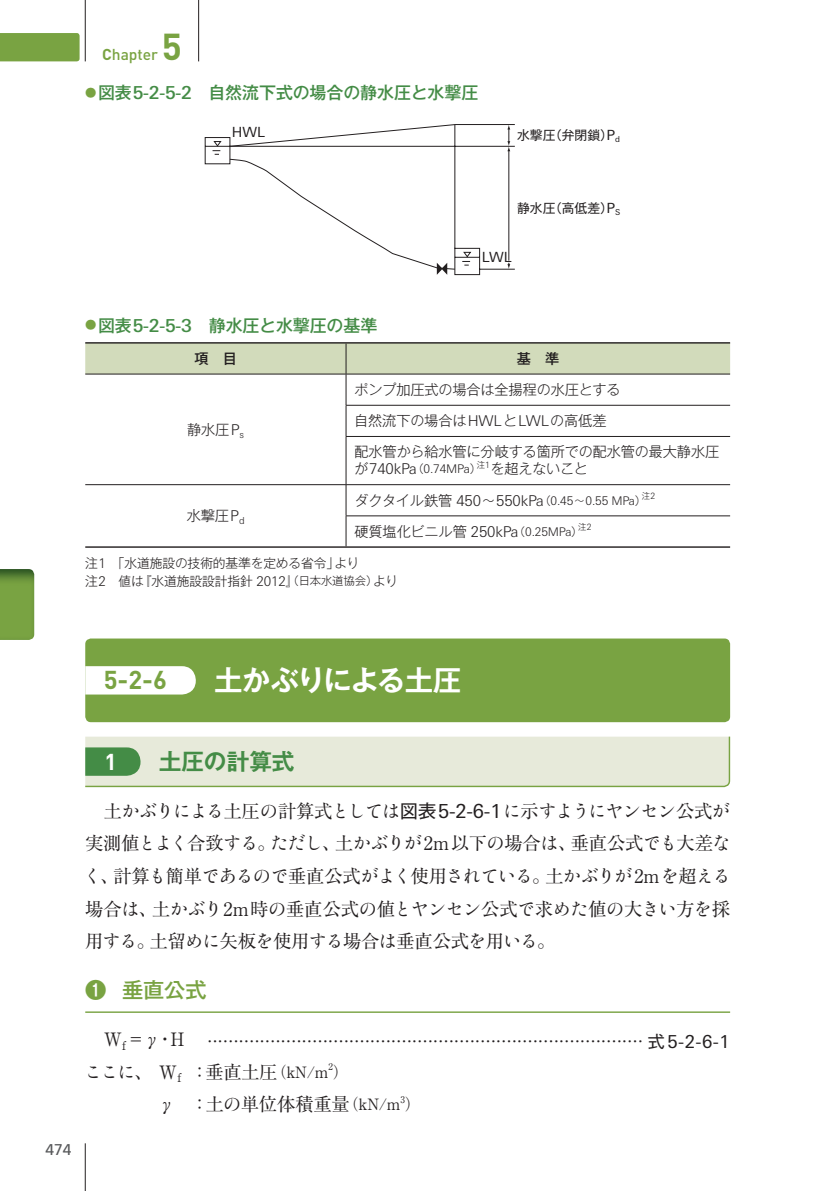
<style>
.page{position:relative;width:840px;height:1191px;background:#fff}
.page>*{position:absolute;margin:0;border:0;box-sizing:border-box;transform-origin:0 0}
.t1{font:700 37px "DIN";color:#79a342}
.t2{font:28.4px "Gothic MB101 Pro De Bold 90 msp RKSJ H";letter-spacing:-.035em;color:#fff}
.t3{font:700 25.6px "DIN";color:#79a342}
.t4{font:22.6px "Gothic MB101 Pro De Bold 90 msp RKSJ H";letter-spacing:-.005em;color:#448c46}
.t5{font:700 22.6px "DIN";color:#fff}
.t6{font:21.2px "Gothic MB101 Pro Medium 90 msp RKSJ H";color:#79a342}
.t7{font:18.4px/32.6px "Ryumin Pr 6 N Reg 90 msp RKSJ H";letter-spacing:-.015em;color:#231f20}
.t8{font:18.4px "Ryumin Std Regular KO 90 msp RKSJ H";letter-spacing:-.07em;color:#231f20}
.t9{font:17px "Gothic MB101 Pro Medium 90 msp RKSJ H";letter-spacing:-.005em;color:#448c46}
.t10{font:500 15.6px "DIN";color:#79a342}
.t11{font:15.6px "Frutiger";color:#58595b}
.t12{font:15.6px "Ryumin Pr 6 N Reg 90 msp RKSJ H";color:#231f20}
.t13{font:14.2px/31.2px "Gothic MB101 Pro Light 90 msp RKSJ H";letter-spacing:-.01em;color:#231f20}
.t14{font:14.2px "Gothic MB101 Pro Medium 90 msp RKSJ H";color:#231f20}
.t15{font:14px "Linotype Univers Basic";color:#231f20}
.t16{font:12.8px/18.4px "Gothic MB101 Pro Light 90 msp RKSJ H";letter-spacing:-.015em;color:#231f20}
.t17{font:12.8px "Gothic MB101 Pr 6 Regular 90 msp RKSJ H";color:#231f20}
.t18{font:300 12px "Linotype Univers Basic";letter-spacing:-.015em;color:#231f20}
.t19{font:9px "Ryumin Pr 6 N Reg 90 msp RKSJ H";color:#231f20}
.t20{font:8.2px "Gothic MB101 Pro Light 90 msp RKSJ H";color:#231f20}
.s1{font-weight:700}
.s2{font-size:11.4px;color:#79a342}
.s3{font-family:"Linotype Univers Basic";font-weight:500;font-size:17.8px}
.s4{font-family:"Linotype Univers Basic";font-size:14px}
.s5{font-family:"Linotype Univers Basic";font-weight:300;font-size:14.8px}
.s6{font-family:"Gothic MB101 Pro Light 90 msp RKSJ H";font-weight:400;font-size:14.2px}
.s7{font-size:14.8px}
.s8{font-family:"Gothic MB101 Pro Light 90 msp RKSJ H";font-weight:400;font-size:11.4px}
.s9{font-family:"Linotype Univers Basic";font-weight:300;font-size:8.6px}
.s10{font-size:11.4px}
.s11{font-family:"Linotype Univers Basic";font-weight:300;font-size:12px}
.s12{font-family:"Linotype Univers Basic";font-weight:300;font-size:13.4px}
.s13{font-family:"Ryumin Pr 6 N Reg 90 msp RKSJ H"}
.s14{font-family:"Gothic MB101 Pro Regular 90 msp RKSJ H"}
.s15{font-family:"Linotype Univers Basic";font-size:19.4px}
.s16{font-family:"Ryumin Std Regular KO 90 msp RKSJ H"}
.s17{font-size:15.6px}
</style>
<div class="page">
<div style="left:0;top:33px;width:80px;height:28px;background:#79a342"></div>
<hr style="left:198px;top:0;width:1px;height:61px;background:#231f20">
<hr style="left:85px;top:0;width:1px;height:61px;background:#231f20">
<hr style="left:85px;top:1143px;width:1px;height:47px;background:#231f20">
<img style="left:0;top:569px;width:34px;height:71px">
<hr style="left:85px;top:1011px;width:645px;height:1px;background:#79a342">
<div style="left:85px;top:638px;width:645px;height:84px;background:#79a342;border-radius:6px"></div>
<svg style="left:85px;top:666px;width:111px;height:28px;background:#fafbf8"></svg>
<svg style="left:85px;top:736px;width:646px;height:51px;background:#dce4cf"></svg>
<svg style="left:85px;top:343px;width:645px;height:31px;background:#cbd4b5"></svg>
<hr style="left:85px;top:342px;width:645px;height:1px;background:#231f20">
<hr style="left:85px;top:546px;width:645px;height:2px;background:#231f20">
<hr style="left:346px;top:343px;width:1px;height:31px;background:#231f20">
<hr style="left:85px;top:374px;width:645px;height:1px;background:#231f20">
<hr style="left:346px;top:374px;width:1px;height:31px;background:#231f20">
<hr style="left:346px;top:405px;width:384px;height:1px;background:#231f20">
<hr style="left:346px;top:405px;width:1px;height:31px;background:#231f20">
<hr style="left:346px;top:436px;width:384px;height:1px;background:#231f20">
<hr style="left:346px;top:437px;width:1px;height:47px;background:#231f20">
<hr style="left:85px;top:484px;width:645px;height:1px;background:#231f20">
<hr style="left:346px;top:485px;width:1px;height:30px;background:#231f20">
<hr style="left:346px;top:515px;width:384px;height:1px;background:#231f20">
<hr style="left:346px;top:516px;width:1px;height:30px;background:#231f20">
<svg style="left:205px;top:137px;width:310px;height:138px"></svg>
<svg style="left:213px;top:141px;width:8px;height:14px"></svg>
<svg style="left:462px;top:251px;width:9px;height:15px"></svg>
<svg style="left:229px;top:159px;width:226px;height:116px"></svg>
<svg style="left:482px;top:249px;width:31px;height:20px"></svg>
<svg style="left:229px;top:124px;width:286px;height:27px"></svg>
<h1 class="t1" style="left:162px;top:26px;width:22px">5</h1>
<p class="t10" style="left:102px;top:45px;width:57px"><span class="s1">C</span>hapter</p>
<p class="t9" style="left:85px;top:86px;width:395px"><span class="s2">●</span>図表<span class="s3">5-2-5-2</span>　自然流下式の場合の静水圧と水撃圧</p>
<p class="t15" style="left:232px;top:124px;width:35px">HWL</p>
<p class="t17" style="left:517px;top:131px;width:104px">水撃圧（弁閉鎖）<span class="s4">P</span><sub>d</sub></p>
<p class="t17" style="left:517px;top:203px;width:105px">静水圧（高低差）<span class="s4">P</span><sub>S</sub></p>
<p class="t15" style="left:482px;top:249px;width:31px">LWL</p>
<p class="t9" style="left:85px;top:319px;width:294px"><span class="s2">●</span>図表<span class="s3">5-2-5-3</span>　静水圧と水撃圧の基準</p>
<p class="t14" style="left:195px;top:353px;width:44px">項　目</p>
<p class="t14" style="left:517px;top:353px;width:44px">基　準</p>
<p class="t13" style="left:187px;top:416px;width:59px">静水圧<span class="s5">P</span><sub>s</sub></p>
<p class="t13" style="left:354px;top:376px;width:366px">ポンプ加圧式の場合は全揚程の水圧とする<br>自然流下の場合は<span class="s5">HWL</span>と<span class="s5">LWL</span>の高低差<br>配水管から給水管に分岐する箇所での配水管の最大静水圧</p>
<p class="t18" style="left:354px;top:462px;width:128px"><span class="s6">が</span><span class="s7">740kPa</span><span class="s8">（</span>0.74MPa<span class="s8">）</span></p>
<p class="t20" style="left:477px;top:461px;width:15px">注<span class="s9">1</span></p>
<p class="t13" style="left:490px;top:455px;width:99px">を超えないこと</p>
<p class="t18" style="left:354px;top:493px;width:293px"><span class="s6">ダクタイル鉄管</span> <span class="s7">450</span><span class="s6">～</span><span class="s7">550kPa</span><span class="s8">（</span>0.45<span class="s8">～</span>0.55 MPa<span class="s8">）</span></p>
<p class="t20" style="left:642px;top:492px;width:15px">注<span class="s9">2</span></p>
<p class="t13" style="left:355px;top:518px;width:230px">硬質塩化ビニル管 <span class="s5">250kPa</span><span class="s10">（</span><span class="s11">0.25MPa</span><span class="s10">）</span></p>
<p class="t20" style="left:578px;top:523px;width:15px">注<span class="s9">2</span></p>
<p class="t16" style="left:85px;top:555px;width:314px">注<span class="s12">1</span> 「水道施設の技術的基準を定める省令」より<br>注<span class="s12">2</span>　値は『水道施設設計指針 <span class="s12">2012</span>』<span class="s10">（日本水道協会）</span>より</p>
<p class="t13" style="left:187px;top:502px;width:60px">水撃圧<span class="s5">P</span><sub>d</sub></p>
<h3 class="t3" style="left:104px;top:665px;width:65px">5-2-6</h3>
<h2 class="t2" style="left:214px;top:669px;width:249px">土かぶりによる土圧</h2>
<p class="t11" style="left:46px;top:1143px;width:28px">474</p>
<p class="t5" style="left:105px;top:748px;width:14px">1</p>
<p class="t4" style="left:159px;top:753px;width:137px">土圧の計算式</p>
<p class="t8" style="left:103px;top:804px;width:628px"><span class="s13">土</span>かぶりによる<span class="s13">土圧</span>の<span class="s13">計算式</span>としては<span class="s14">図表</span><span class="s15">5-2-6-1</span>に<span class="s13">示</span>すようにヤンセン<span class="s13">公式</span>が</p>
<p class="t7" style="left:85px;top:829px;width:647px">実測値<span class="s16">とよく</span>合致<span class="s16">する</span>。<span class="s16">ただし</span>、土<span class="s16">かぶりが</span>2m以下<span class="s16">の</span>場合<span class="s16">は</span>、垂直公式<span class="s16">でも</span>大差<span class="s16">な</span></p>
<p class="t8" style="left:84px;top:869px;width:649px">く<span class="s13">、計算</span>も<span class="s13">簡単</span>であるので<span class="s13">垂直公式</span>がよく<span class="s13">使用</span>されている<span class="s13">。土</span>かぶりが<span class="s13">2m</span>を<span class="s13">超</span>える</p>
<p class="t7" style="left:85px;top:894px;width:647px">場合<span class="s16">は</span>、土<span class="s16">かぶり</span>2m時<span class="s16">の</span>垂直公式<span class="s16">の</span>値<span class="s16">とヤンセン</span>公式<span class="s16">で</span>求<span class="s16">めた</span>値<span class="s16">の</span>大<span class="s16">きい</span>方<span class="s16">を</span>採用<span class="s16">する</span>。土留<span class="s16">めに</span>矢板<span class="s16">を</span>使用<span class="s16">する</span>場合<span class="s16">は</span>垂直公式<span class="s16">を</span>用<span class="s16">いる</span>。</p>
<p class="t6" style="left:85px;top:982px;width:123px">❶ 垂直公式</p>
<p class="t7" style="left:84px;top:1025px;width:246px;text-indent:19px">W<sub>f</sub>＝γ・H<br><span class="s16">ここに</span>、 W<sub>f</sub> ：垂直土圧<span class="s17">（kN/m</span></p>
<p class="t7" style="left:208px;top:1021px;width:523px">................................................................................... <sub>式</sub><sub>5-2-6-1</sub></p>
<p class="t19" style="left:328px;top:1063px;width:6px">2</p>
<p class="t12" style="left:333px;top:1065px;width:17px">）</p>
<p class="t7" style="left:158px;top:1090px;width:244px">γ ：土<span class="s16">の</span>単位体積重量<span class="s17">（kN/m</span></p>
<p class="t19" style="left:400px;top:1095px;width:6px">3</p>
<p class="t12" style="left:405px;top:1098px;width:17px">）</p>
</div>
